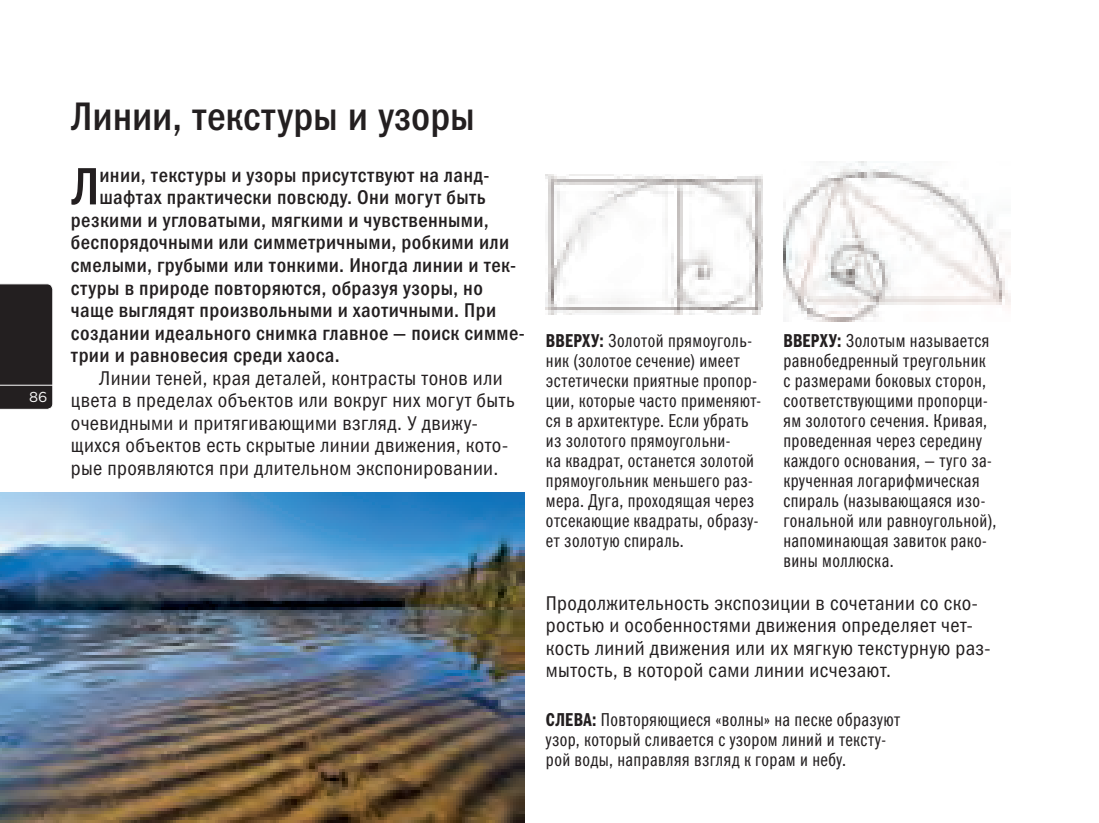
<style>
.page{position:relative;width:1099px;height:823px;background:#fff}
.page>*{position:absolute;margin:0;border:0;box-sizing:border-box;transform-origin:0 0}
.t1{font:52.75px "Franklin Gothic Medi Cond C";color:#231f20}
.t2{font:40px "Franklin Gothic Medi Cond C";color:#231f20}
.t3{font:20px/22.5px "Franklin Gothic Book Cond C";letter-spacing:.015em;color:#231f20}
.t4{font:20px "Franklin Gothic Medi Cond C";letter-spacing:.02em;color:#231f20}
.t5{font:18.75px/20px "Franklin Gothic Book Cmp C";letter-spacing:.025em;color:#231f20}
.t6{font:14.5px "Gotham Rounded";color:#fcfcfc}
.s1{font-family:"Franklin Gothic Demi Cmp C"}
</style>
<div class="page">
<img style="left:784px;top:161px;width:226px;height:160px">
<img style="left:0;top:492px;width:524px;height:330px">
<img style="left:546px;top:174px;width:216px;height:140px">
<div style="left:0;top:283px;width:53px;height:126px;background:#231f20"></div>
<hr style="left:0;top:384px;width:53px;height:1px;background:#fcfcfc">
<p class="t6" style="left:29px;top:386px;width:20px">86</p>
<h2 class="t2" style="left:71px;top:94px;width:405px">Линии, текстуры и узоры</h2>
<h1 class="t1" style="left:71px;top:157px;width:30px">Л</h1>
<p class="t4" style="left:99px;top:164px;width:391px">инии, текстуры и узоры присутствуют на ланд-</p>
<p class="t4" style="left:99px;top:186px;width:388px">шафтах практически повсюду. Они могут быть</p>
<p class="t4" style="left:71px;top:209px;width:419px">резкими и угловатыми, мягкими и чувственными,</p>
<p class="t4" style="left:71px;top:231px;width:440px">беспорядочными или симметричными, робкими или</p>
<p class="t4" style="left:71px;top:254px;width:447px">смелыми, грубыми или тонкими. Иногда линии и тек-</p>
<p class="t4" style="left:71px;top:276px;width:413px">стуры в природе повторяются, образуя узоры, но</p>
<p class="t4" style="left:71px;top:299px;width:427px">чаще выглядят произвольными и хаотичными. При</p>
<p class="t4" style="left:71px;top:321px;width:455px">создании идеального снимка главное — поиск симме-</p>
<p class="t4" style="left:71px;top:344px;width:270px">трии и равновесия среди хаоса.</p>
<p class="t3" style="left:71px;top:366px;width:445px;text-indent:28px">Линии теней, края деталей, контрасты тонов или цвета в пределах объектов или вокруг них могут быть очевидными и притягивающими взгляд. У движу&shy;щихся объектов есть скрытые линии движения, кото&shy;рые проявляются при длительном экспонировании.</p>
<p class="t5" style="left:546px;top:330px;width:217px"><span class="s1">ВВЕРХУ:</span> Золотой прямоуголь&shy;ник (золотое сечение) имеет эстетически приятные пропор&shy;ции, которые часто применяют&shy;ся в архитектуре. Если убрать из золотого прямоугольни-<br>ка квадрат, останется золотой прямоугольник меньшего раз&shy;мера. Дуга, проходящая через отсекающие квадраты, образу&shy;ет золотую спираль.</p>
<p class="t5" style="left:783px;top:330px;width:214px"><span class="s1">ВВЕРХУ:</span> Золотым называется равнобедренный треугольник с размерами боковых сторон, соответствующими пропорци&shy;ям золотого сечения. Кривая, проведенная через середину каждого основания, — туго за&shy;крученная логарифмическая спираль (называющаяся изо&shy;гональной или равноугольной), напоминающая завиток рако&shy;вины моллюска.</p>
<p class="t3" style="left:546px;top:591px;width:446px">Продолжительность экспозиции в сочетании со ско&shy;ростью и особенностями движения определяет чет&shy;кость линий движения или их мягкую текстурную раз&shy;мытость, в которой сами линии исчезают.</p>
<p class="t5" style="left:546px;top:709px;width:356px"><span class="s1">СЛЕВА:</span> Повторяющиеся «волны» на песке образуют узор, который сливается с узором линий и тексту&shy;рой воды, направляя взгляд к горам и небу.</p>
</div>
